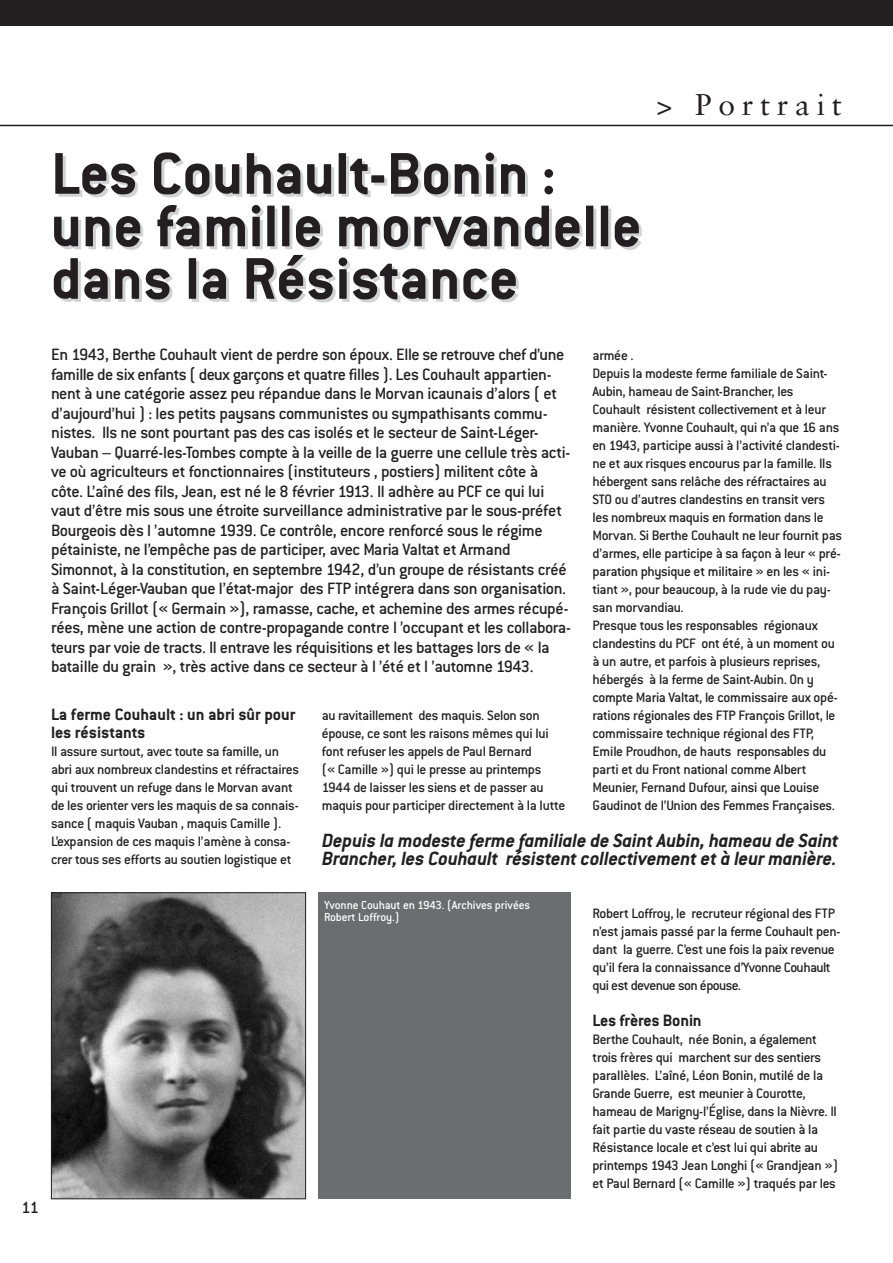
<style>
.page{position:relative;width:893px;height:1263px;background:#fff}
.page>*{position:absolute;margin:0;border:0;box-sizing:border-box;transform-origin:0 0}
.t1{font:700 64.5px/52.5px "Conduit ITC";color:#231f20}
.t2{font:30px "Sabon";letter-spacing:.22em;color:#231f20}
.t3{font:italic 700 21px/18px "Conduit ITC";letter-spacing:-.01em;color:#231f20}
.t4{font:500 18px/19.5px "Conduit ITC";letter-spacing:-.025em;color:#231f20}
.t5{font:700 18px/18px "Conduit ITC";color:#231f20}
.t6{font:500 15px/18px "Conduit ITC";letter-spacing:-.025em;color:#231f20}
.t7{font:500 12.75px/12px "Conduit ITC";letter-spacing:-.01em;color:#fff}
</style>
<div class="page">
<div style="left:0;top:0;width:893px;height:26px;background:#231f20"></div>
<hr style="left:0;top:125px;width:893px;height:1px;background:#231f20">
<img style="left:53px;top:894px;width:251px;height:303px">
<div style="left:51px;top:892px;width:255px;height:307px;border:1px solid #231f20"></div>
<div style="left:318px;top:892px;width:253px;height:307px;background:#6c6d70"></div>
<h1 class="t1" style="left:51px;top:154px;width:592px">Les Couhault-Bonin : une famille morvandelle dans la Résistance</h1>
<h2 class="t2" style="left:656px;top:92px;width:187px">&gt; Portrait</h2>
<p class="t4" style="left:22px;top:1199px;width:19px">11</p>
<p class="t4" style="left:51px;top:347px;width:521px">En 1943, Berthe Couhault vient de perdre son époux. Elle se retrouve chef d’une famille de six enfants ( deux garçons et quatre filles ). Les Couhault appartien&shy;nent à une catégorie assez peu répandue dans le Morvan icaunais d’alors ( et d’aujourd’hui ) : les petits paysans communistes ou sympathisants commu&shy;nistes. Ils ne sont pourtant pas des cas isolés et le secteur de Saint-Léger-Vauban – Quarré-les-Tombes compte à la veille de la guerre une cellule très acti&shy;ve où agriculteurs et fonctionnaires (instituteurs , postiers) militent côte à côte. L’aîné des fils, Jean, est né le 8 février 1913. Il adhère au PCF ce qui lui vaut d’être mis sous une étroite surveillance administrative par le sous-préfet Bourgeois dès l ’automne 1939. Ce contrôle, encore renforcé sous le régime pétainiste, ne l’empêche pas de participer, avec Maria Valtat et Armand Simonnot, à la constitution, en septembre 1942, d’un groupe de résistants créé à Saint-Léger-Vauban que l’état-major des FTP intégrera dans son organisation.<br>François Grillot (« Germain »), ramasse, cache, et achemine des armes récupé&shy;rées, mène une action de contre-propagande contre l ’occupant et les collabora&shy;teurs par voie de tracts. Il entrave les réquisitions et les battages lors de « la bataille du grain », très active dans ce secteur à l ’été et l ’automne 1943.</p>
<p class="t6" style="left:592px;top:348px;width:251px">armée .<br>Depuis la modeste ferme familiale de Saint-Aubin, hameau de Saint-Brancher, les Couhault résistent collectivement et à leur manière. Yvonne Couhault, qui n’a que 16 ans en 1943, participe aussi à l’activité clandesti&shy;ne et aux risques encourus par la famille. Ils hébergent sans relâche des réfractaires au STO ou d’autres clandestins en transit vers les nombreux maquis en formation dans le Morvan. Si Berthe Couhault ne leur fournit pas d’armes, elle participe à sa façon à leur « pré&shy;paration physique et militaire » en les « ini&shy;tiant », pour beaucoup, à la rude vie du pay&shy;san morvandiau.<br>Presque tous les responsables régionaux clandestins du PCF ont été, à un moment ou à un autre, et parfois à plusieurs reprises, hébergés à la ferme de Saint-Aubin. On y compte Maria Valtat, le commissaire aux opé&shy;rations régionales des FTP François Grillot, le commissaire technique régional des FTP, Emile Proudhon, de hauts responsables du parti et du Front national comme Albert Meunier, Fernand Dufour, ainsi que Louise Gaudinot de l’Union des Femmes Françaises.</p>
<p class="t5" style="left:51px;top:707px;width:246px">La ferme Couhault : un abri sûr pour les résistants</p>
<p class="t6" style="left:51px;top:744px;width:250px">Il assure surtout, avec toute sa famille, un abri aux nombreux clandestins et réfractaires qui trouvent un refuge dans le Morvan avant de les orienter vers les maquis de sa connais&shy;sance ( maquis Vauban , maquis Camille ).<br>L’expansion de ces maquis l’amène à consa&shy;crer tous ses efforts au soutien logistique et</p>
<p class="t6" style="left:322px;top:708px;width:245px">au ravitaillement des maquis. Selon son épouse, ce sont les raisons mêmes qui lui font refuser les appels de Paul Bernard<br>(« Camille ») qui le presse au printemps 1944 de laisser les siens et de passer au maquis pour participer directement à la lutte</p>
<h3 class="t3" style="left:322px;top:833px;width:518px">Depuis la modeste ferme familiale de Saint Aubin, hameau de Saint<br>Brancher, les Couhault résistent collectivement et à leur manière.</h3>
<p class="t7" style="left:324px;top:900px;width:208px">Yvonne Couhaut en 1943. (Archives privées<br>Robert Loffroy.)</p>
<p class="t6" style="left:592px;top:906px;width:250px">Robert Loffroy, le recruteur régional des FTP n’est jamais passé par la ferme Couhault pen&shy;dant la guerre. C’est une fois la paix revenue qu’il fera la connaissance d’Yvonne Couhault qui est devenue son épouse.</p>
<p class="t5" style="left:592px;top:1013px;width:111px">Les frères Bonin</p>
<p class="t6" style="left:592px;top:1032px;width:247px">Berthe Couhault, née Bonin, a également trois frères qui marchent sur des sentiers parallèles. L’aîné, Léon Bonin, mutilé de la Grande Guerre, est meunier à Courotte, hameau de Marigny-l’Église, dans la Nièvre. Il fait partie du vaste réseau de soutien à la Résistance locale et c’est lui qui abrite au printemps 1943 Jean Longhi (« Grandjean ») et Paul Bernard (« Camille ») traqués par les</p>
</div>
